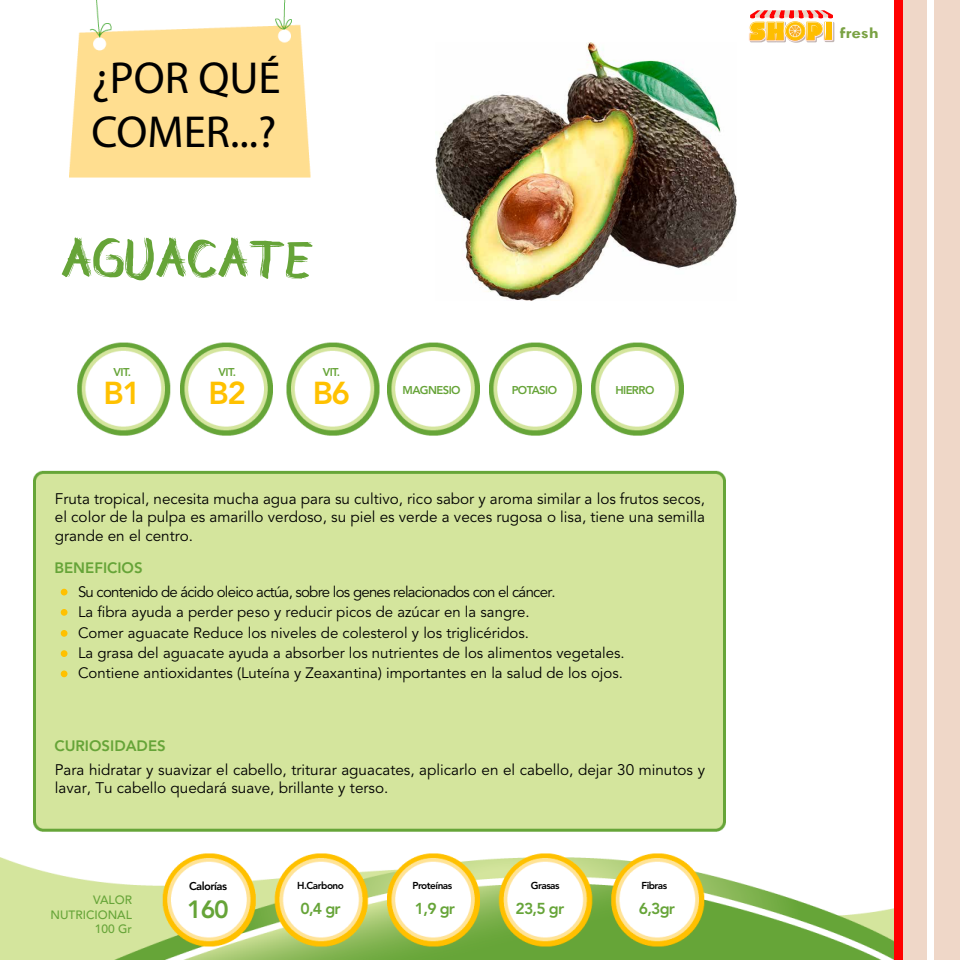
<style>
.page{position:relative;width:960px;height:960px;background:#fff}
.page>*{position:absolute;margin:0;border:0;box-sizing:border-box;transform-origin:0 0}
.t1{font:50.25px "CF Rebelle";color:#66a438}
.t2{font:45px/54px "Myriad Pro";color:#000}
.t3{font:800 31.5px "Avenir";color:#ffc100}
.t4{font:800 24.75px "Avenir";color:#66a438}
.t5{font:700 16.12px "Tw Cen";color:#7aa244;scale:1.18 1}
.t6{font:800 15.75px "Avenir";letter-spacing:-.05em;color:#66a438}
.t7{font:15.3px/18.3px "Avenir";color:#000;text-align:justify}
.t8{font:15px/20.2px "Avenir";color:#000}
.t9{font:15px/19.5px "Avenir";letter-spacing:-.05em;color:#000}
.t10{font:800 15px "Avenir";color:#66a438}
.t11{font:500 12px/14.2px "Avenir";color:#66a438;text-align:right}
.t12{font:800 11.25px "Avenir";letter-spacing:-.05em;color:#66a438}
.t13{font:800 11.25px "Avenir";letter-spacing:-.05em;color:#000}
.t14{font:800 10.05px "Avenir";letter-spacing:-.05em;color:#000}
</style>
<div class="page">
<img style="left:0;top:0;width:895px;height:960px">
<img style="left:435px;top:43px;width:302px;height:258px">
<div style="left:61px;top:589px;width:7px;height:7px;background:#ffc100;border-radius:50%"></div>
<div style="left:61px;top:609px;width:7px;height:7px;background:#ffc100;border-radius:50%"></div>
<div style="left:61px;top:630px;width:7px;height:7px;background:#ffc100;border-radius:50%"></div>
<div style="left:61px;top:650px;width:7px;height:7px;background:#ffc100;border-radius:50%"></div>
<div style="left:61px;top:670px;width:7px;height:7px;background:#ffc100;border-radius:50%"></div>
<div style="left:934px;top:0;width:26px;height:960px;background:#efd7c8"></div>
<div style="left:903px;top:0;width:23px;height:960px;background:#efd7c8"></div>
<div style="left:895px;top:0;width:8px;height:960px;background:#f00"></div>
<div style="left:825px;top:22px;width:9px;height:20px;background:#c8bcba"></div>
<svg style="left:749px;top:10px;width:84px;height:33px"></svg>
<h2 class="t2" style="left:92px;top:51px;width:191px">¿POR QUÉ<br>COMER...?</h2>
<h1 class="t1" style="left:61px;top:233px;width:254px">AGUACATE</h1>
<p class="t12" style="left:114px;top:365px;width:19px">VIT.</p>
<p class="t12" style="left:219px;top:365px;width:19px">VIT.</p>
<p class="t12" style="left:323px;top:365px;width:19px">VIT.</p>
<h3 class="t3" style="left:104px;top:374px;width:39px">B1</h3>
<h3 class="t3" style="left:209px;top:374px;width:39px">B2</h3>
<p class="t12" style="left:403px;top:383px;width:60px">MAGNESIO</p>
<p class="t12" style="left:512px;top:383px;width:47px">POTASIO</p>
<p class="t12" style="left:615px;top:383px;width:41px">HIERRO</p>
<h3 class="t3" style="left:313px;top:374px;width:39px">B6</h3>
<p class="t7" style="left:55px;top:490px;width:652px">Fruta tropical, necesita mucha agua para su cultivo, rico sabor y aroma similar a los frutos secos, el color de la pulpa es amarillo verdoso, su piel es verde a veces rugosa o lisa, tiene una semilla grande en el centro.</p>
<p class="t10" style="left:54px;top:559px;width:90px">BENEFICIOS</p>
<p class="t9" style="left:78px;top:583px;width:479px">Su contenido de ácido oleico actúa, sobre los genes relacionados con el cáncer.<br>La fibra ayuda a perder peso y reducir picos de azúcar en la sangre.</p>
<p class="t8" style="left:78px;top:623px;width:548px">Comer aguacate Reduce los niveles de colesterol y los triglicéridos.<br>La grasa del aguacate ayuda a absorber los nutrientes de los alimentos vegetales.<br>Contiene antioxidantes (Luteína y Zeaxantina) importantes en la salud de los ojos.</p>
<p class="t10" style="left:54px;top:737px;width:113px">CURIOSIDADES</p>
<p class="t7" style="left:55px;top:761px;width:652px">Para hidratar y suavizar el cabello, triturar aguacates, aplicarlo en el cabello, dejar 30 minutos y lavar, Tu cabello quedará suave, brillante y terso.</p>
<p class="t11" style="left:50px;top:893px;width:83px">VALOR<br>NUTRICIONAL<br>100 Gr</p>
<p class="t13" style="left:189px;top:880px;width:39px">Calorías</p>
<h3 class="t4" style="left:187px;top:895px;width:43px">160</h3>
<p class="t14" style="left:297px;top:880px;width:48px">H.Carbono</p>
<p class="t6" style="left:301px;top:899px;width:42px">0,4 gr</p>
<p class="t14" style="left:413px;top:880px;width:41px">Proteínas</p>
<p class="t6" style="left:415px;top:899px;width:42px">1,9 gr</p>
<p class="t14" style="left:531px;top:880px;width:30px">Grasas</p>
<p class="t6" style="left:516px;top:899px;width:50px">23,5 gr</p>
<p class="t14" style="left:641px;top:880px;width:27px">Fibras</p>
<p class="t6" style="left:639px;top:899px;width:38px">6,3gr</p>
<p class="t5" style="left:840px;top:23px;width:35px">fresh</p>
</div>
